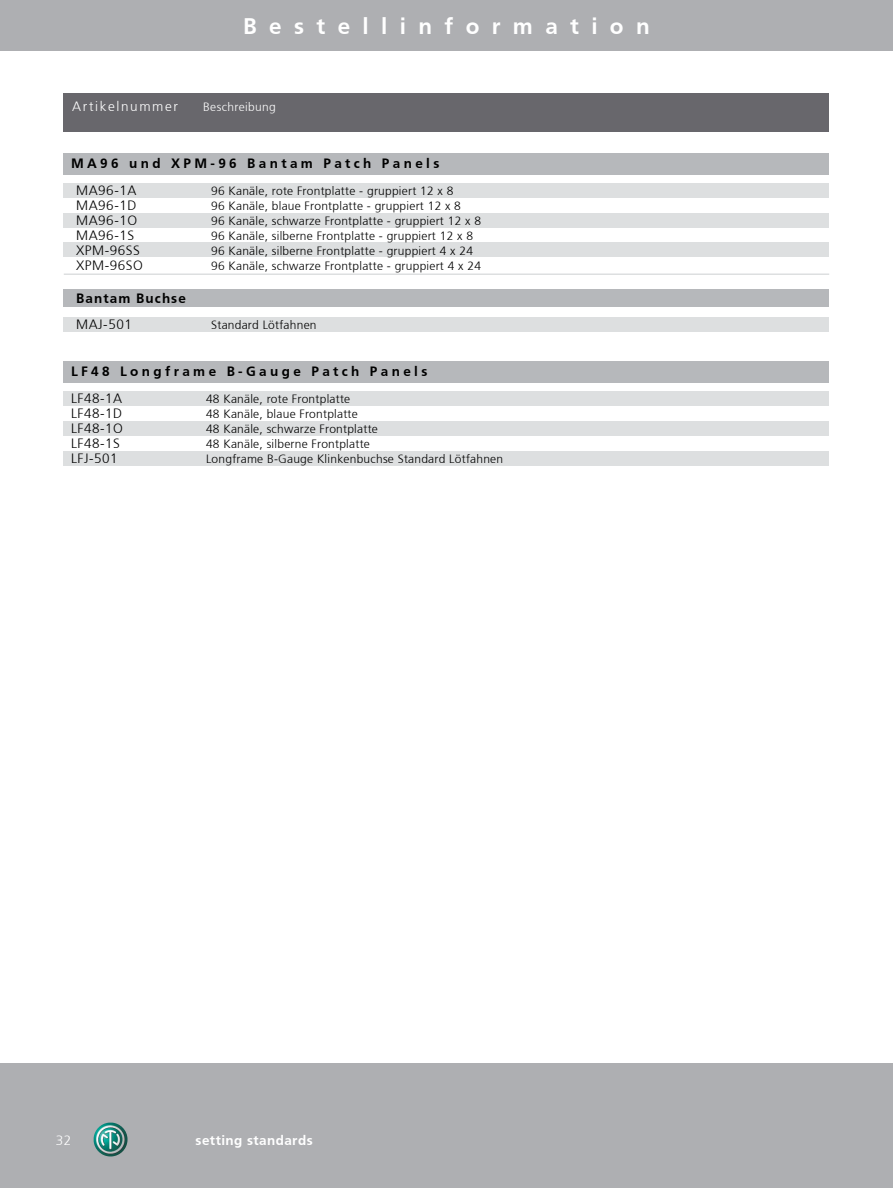
<style>
.page{position:relative;width:893px;height:1188px;background:#fff}
.page>*{position:absolute;margin:0;border:0;box-sizing:border-box;transform-origin:0 0}
.t1{font:700 22.5px "Frutiger";letter-spacing:.55em;color:#fff}
.t2{font:300 13.5px "Frutiger";letter-spacing:.04em;color:#000}
.t3{font:700 13.5px "Frutiger";letter-spacing:.25em;color:#000}
.t4{font:700 13.5px "Frutiger";letter-spacing:.03em;color:#fff}
.t5{font:300 13.5px "Frutiger";letter-spacing:.12em;color:#fff}
.t6{font:700 13.5px "Frutiger";letter-spacing:.08em;color:#000}
.t7{font:300 12px "Frutiger";letter-spacing:.02em;color:#000}
.t8{font:300 12px "Frutiger";letter-spacing:.03em;color:#fff}
</style>
<div class="page">
<div style="left:0;top:0;width:893px;height:51px;background:#aeafb2"></div>
<div style="left:0;top:1063px;width:893px;height:125px;background:#aeafb2"></div>
<img style="left:94px;top:1123px;width:33px;height:33px">
<div style="left:64px;top:242px;width:765px;height:15px;background:#dddfe0"></div>
<div style="left:64px;top:290px;width:765px;height:17px;background:#b6b8bb"></div>
<div style="left:64px;top:213px;width:765px;height:14px;background:#dddfe0"></div>
<div style="left:64px;top:183px;width:765px;height:15px;background:#dddfe0"></div>
<div style="left:64px;top:153px;width:765px;height:21px;background:#b6b8bb"></div>
<div style="left:64px;top:451px;width:765px;height:15px;background:#dddfe0"></div>
<div style="left:64px;top:421px;width:765px;height:15px;background:#dddfe0"></div>
<div style="left:64px;top:391px;width:765px;height:15px;background:#dddfe0"></div>
<div style="left:64px;top:361px;width:765px;height:22px;background:#b6b8bb"></div>
<div style="left:64px;top:94px;width:765px;height:38px;background:#68676c"></div>
<div style="left:64px;top:317px;width:765px;height:15px;background:#dddfe0"></div>
<hr style="left:64px;top:274px;width:765px;height:1px;background:#dddfe0">
<h1 class="t1" style="left:243px;top:13px;width:408px">Bestellinformation</h1>
<p class="t5" style="left:72px;top:99px;width:107px">Artikelnummer</p>
<p class="t8" style="left:203px;top:100px;width:74px">Beschreibung</p>
<p class="t3" style="left:71px;top:155px;width:370px">MA96 und XPM-96 Bantam Patch Panels</p>
<p class="t2" style="left:76px;top:183px;width:62px">MA96-1A</p>
<p class="t7" style="left:211px;top:184px;width:244px">96 Kanäle, rote Frontplatte - gruppiert 12 x 8</p>
<p class="t2" style="left:76px;top:198px;width:62px">MA96-1D</p>
<p class="t7" style="left:211px;top:199px;width:251px">96 Kanäle, blaue Frontplatte - gruppiert 12 x 8</p>
<p class="t2" style="left:76px;top:213px;width:63px">MA96-1O</p>
<p class="t7" style="left:211px;top:214px;width:271px">96 Kanäle, schwarze Frontplatte - gruppiert 12 x 8</p>
<p class="t2" style="left:76px;top:228px;width:60px">MA96-1S</p>
<p class="t7" style="left:211px;top:229px;width:263px">96 Kanäle, silberne Frontplatte - gruppiert 12 x 8</p>
<p class="t2" style="left:76px;top:243px;width:65px">XPM-96SS</p>
<p class="t7" style="left:211px;top:244px;width:263px">96 Kanäle, silberne Frontplatte - gruppiert 4 x 24</p>
<p class="t2" style="left:76px;top:258px;width:68px">XPM-96SO</p>
<p class="t7" style="left:211px;top:259px;width:271px">96 Kanäle, schwarze Frontplatte - gruppiert 4 x 24</p>
<p class="t6" style="left:76px;top:290px;width:111px">Bantam Buchse</p>
<p class="t2" style="left:76px;top:316px;width:57px">MAJ-501</p>
<p class="t7" style="left:211px;top:318px;width:107px">Standard Lötfahnen</p>
<p class="t3" style="left:71px;top:364px;width:358px">LF48 Longframe B-Gauge Patch Panels</p>
<p class="t2" style="left:71px;top:391px;width:53px">LF48-1A</p>
<p class="t7" style="left:206px;top:392px;width:146px">48 Kanäle, rote Frontplatte</p>
<p class="t2" style="left:71px;top:406px;width:53px">LF48-1D</p>
<p class="t7" style="left:206px;top:407px;width:153px">48 Kanäle, blaue Frontplatte</p>
<p class="t2" style="left:71px;top:421px;width:53px">LF48-1O</p>
<p class="t7" style="left:206px;top:422px;width:173px">48 Kanäle, schwarze Frontplatte</p>
<p class="t2" style="left:71px;top:436px;width:50px">LF48-1S</p>
<p class="t7" style="left:206px;top:437px;width:165px">48 Kanäle, silberne Frontplatte</p>
<p class="t2" style="left:71px;top:451px;width:48px">LFJ-501</p>
<p class="t7" style="left:206px;top:452px;width:299px">Longframe B-Gauge Klinkenbuchse Standard Lötfahnen</p>
<p class="t5" style="left:56px;top:1132px;width:17px">32</p>
<p class="t4" style="left:196px;top:1132px;width:119px">setting standards</p>
</div>
